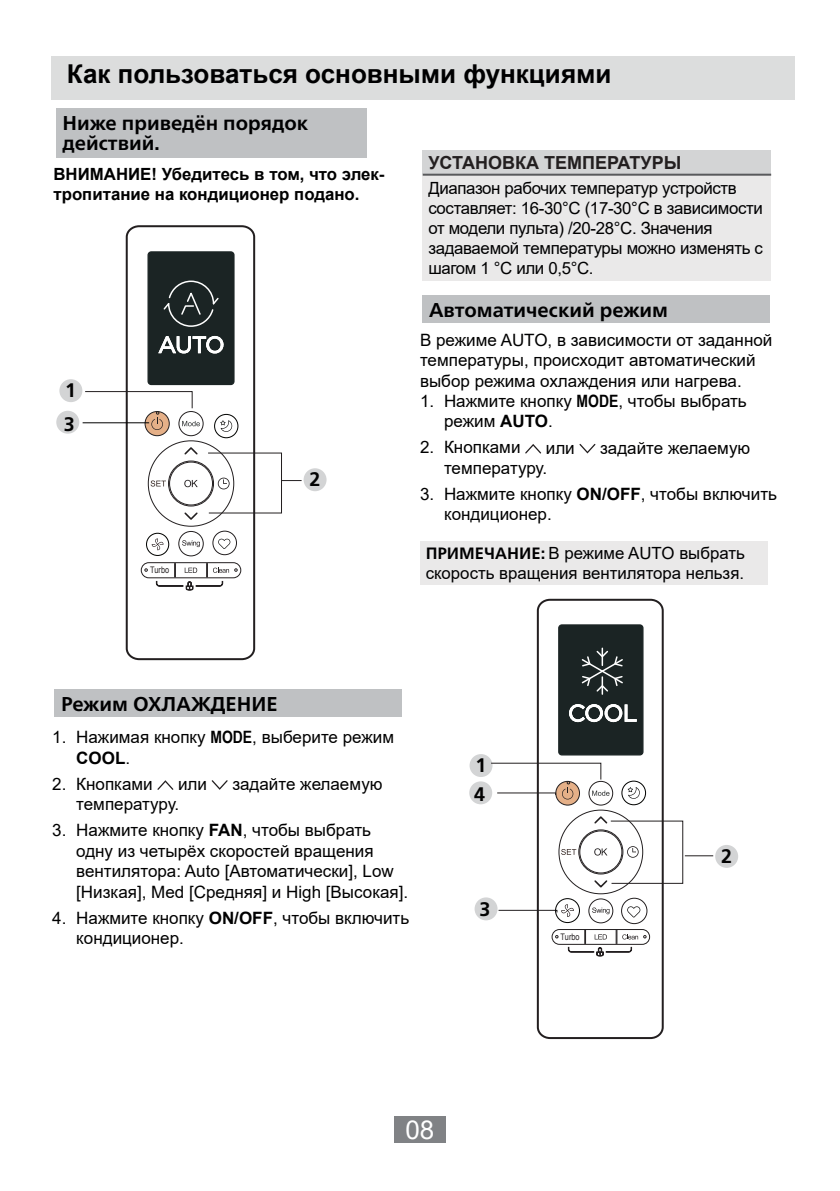
<style>
.page{position:relative;width:840px;height:1191px;background:#fff}
.page>*{position:absolute;margin:0;border:0;box-sizing:border-box;transform-origin:0 0}
.t1{font:700 26px "Arial";color:#000001}
.t2{font:26px "Arial";color:#fff}
.t3{font:700 20px/20.4px "Frutiger Neue LTW1 G";color:#000001}
.t4{font:700 19.6px/33.6px "Frutiger";color:#030303}
.t5{font:700 18px "Arial";color:#231f20}
.t6{font:17px/20.4px "Arial";color:#000001}
.t7{font:16.8px/20.2px "Arial";letter-spacing:-.02em;color:#000001}
.t8{font:16.8px/20.2px "Arial";color:#000001}
.t9{font:700 16.8px/20.2px "Arial";color:#000001}
.t10{font:9px "Arial";color:#231f20;scale:.81 1}
.s1{font-family:"Arial Narrow";font-weight:700}
.s2{font-weight:700}
.s3{font-family:"Frutiger Neue LTW1 G";font-weight:700;font-size:16.4px}
</style>
<div class="page">
<div style="left:59px;top:379px;width:23px;height:23px;background:#d3d4d5;border-radius:50%"></div>
<div style="left:56px;top:411px;width:23px;height:23px;background:#d3d4d5;border-radius:50%"></div>
<div style="left:303px;top:468px;width:23px;height:23px;background:#d3d4d5;border-radius:50%"></div>
<div style="left:469px;top:754px;width:23px;height:23px;background:#d3d4d5;border-radius:50%"></div>
<div style="left:474px;top:897px;width:23px;height:23px;background:#d3d4d5;border-radius:50%"></div>
<div style="left:469px;top:781px;width:23px;height:23px;background:#d3d4d5;border-radius:50%"></div>
<div style="left:714px;top:845px;width:23px;height:23px;background:#d3d4d5;border-radius:50%"></div>
<svg style="left:125px;top:225px;width:131px;height:436px"></svg>
<div style="left:178px;top:531px;width:26px;height:25px;border:1px solid #231f20;border-radius:50%"></div>
<div style="left:169px;top:462px;width:44px;height:43px;border:1px solid #231f20;border-radius:50%"></div>
<div style="left:168px;top:460px;width:46px;height:46px;border:1px solid #231f20;border-radius:50%"></div>
<svg style="left:183px;top:446px;width:16px;height:10px"></svg>
<svg style="left:183px;top:511px;width:16px;height:10px"></svg>
<div style="left:145px;top:411px;width:24px;height:25px;background:#e5b088;border-radius:50%"></div>
<div style="left:145px;top:411px;width:24px;height:25px;border:1px solid #231f20;border-radius:50%"></div>
<div style="left:178px;top:411px;width:25px;height:25px;border:1px solid #231f20;border-radius:50%"></div>
<div style="left:141px;top:562px;width:100px;height:16px;border:1px solid #231f20;border-radius:8px"></div>
<div style="left:148px;top:252px;width:86px;height:132px;background:#1b2424;border-radius:3px"></div>
<div style="left:147px;top:251px;width:87px;height:134px;border:1px solid #1b2424;border-radius:3px"></div>
<svg style="left:150px;top:480px;width:16px;height:6px"></svg>
<svg style="left:184px;top:480px;width:14px;height:7px"></svg>
<svg style="left:182px;top:540px;width:18px;height:7px"></svg>
<hr style="left:83px;top:422px;width:66px;height:1px;background:#000">
<svg style="left:207px;top:452px;width:94px;height:62px"></svg>
<svg style="left:163px;top:280px;width:56px;height:47px"></svg>
<svg style="left:158px;top:336px;width:65px;height:17px"></svg>
<div style="left:536px;top:599px;width:127px;height:440px;border:2px solid #231f20;border-radius:12px"></div>
<div style="left:588px;top:898px;width:25px;height:25px;border:1px solid #231f20;border-radius:50%"></div>
<div style="left:579px;top:830px;width:42px;height:43px;border:1px solid #231f20;border-radius:50%"></div>
<svg style="left:555px;top:781px;width:24px;height:24px"></svg>
<div style="left:555px;top:781px;width:24px;height:24px;border:1px solid #231f20;border-radius:50%"></div>
<div style="left:588px;top:781px;width:25px;height:24px;border:1px solid #231f20;border-radius:50%"></div>
<div style="left:551px;top:929px;width:98px;height:16px;border:1px solid #231f20;border-radius:7px"></div>
<div style="left:558px;top:625px;width:84px;height:130px;background:#1b2424;border-radius:3px"></div>
<div style="left:558px;top:624px;width:85px;height:131px;border:1px solid #1b2424;border-radius:3px"></div>
<svg style="left:561px;top:849px;width:15px;height:6px"></svg>
<svg style="left:592px;top:907px;width:17px;height:7px"></svg>
<svg style="left:581px;top:648px;width:42px;height:46px"></svg>
<svg style="left:569px;top:704px;width:67px;height:18px"></svg>
<svg style="left:592px;top:815px;width:120px;height:74px"></svg>
<div style="left:620px;top:897px;width:27px;height:27px;border:1px solid #231f20;border-radius:50%"></div>
<svg style="left:627px;top:906px;width:13px;height:11px"></svg>
<div style="left:214px;top:414px;width:24px;height:24px;border:1px solid #040503;border-radius:50%"></div>
<svg style="left:220px;top:420px;width:12px;height:12px"></svg>
<div style="left:621px;top:780px;width:24px;height:25px;border:1px solid #040503;border-radius:50%"></div>
<svg style="left:627px;top:787px;width:12px;height:11px"></svg>
<div style="left:212px;top:530px;width:25px;height:25px;border:1px solid #231f20;border-radius:50%"></div>
<svg style="left:218px;top:538px;width:12px;height:11px"></svg>
<div style="left:146px;top:533px;width:23px;height:23px;border:1px solid #040503;border-radius:50%"></div>
<svg style="left:152px;top:538px;width:11px;height:12px"></svg>
<div style="left:554px;top:898px;width:25px;height:25px;border:1px solid #040503;border-radius:50%"></div>
<svg style="left:497px;top:904px;width:76px;height:13px"></svg>
<svg style="left:84px;top:390px;width:116px;height:40px"></svg>
<svg style="left:490px;top:762px;width:119px;height:37px"></svg>
<svg style="left:155px;top:563px;width:82px;height:28px"></svg>
<svg style="left:567px;top:930px;width:70px;height:27px"></svg>
<div style="left:51px;top:56px;width:743px;height:43px;background:#dcdddd"></div>
<div style="left:56px;top:108px;width:310px;height:49px;background:#bfc1c3"></div>
<div style="left:422px;top:150px;width:348px;height:25px;background:#d3d4d5"></div>
<div style="left:422px;top:175px;width:348px;height:106px;background:#eae9e9"></div>
<hr style="left:422px;top:174px;width:348px;height:2px;background:#595a5c">
<div style="left:422px;top:295px;width:347px;height:28px;background:#bfc1c3"></div>
<svg style="left:525px;top:444px;width:16px;height:9px"></svg>
<svg style="left:579px;top:444px;width:16px;height:9px"></svg>
<div style="left:420px;top:541px;width:347px;height:44px;background:#eae9e9"></div>
<div style="left:54px;top:689px;width:348px;height:28px;background:#bfc1c3"></div>
<svg style="left:157px;top:780px;width:16px;height:10px"></svg>
<svg style="left:211px;top:780px;width:16px;height:10px"></svg>
<div style="left:394px;top:1116px;width:51px;height:26px;background:#808285"></div>
<h1 class="t1" style="left:67px;top:55px;width:546px">Как пользоваться основными функциями</h1>
<p class="t3" style="left:63px;top:113px;width:247px">Ниже приведён порядок действий.</p>
<p class="t9" style="left:53px;top:164px;width:332px">ВНИМАНИЕ! Убедитесь в том, что элек&shy;тропитание на кондиционер подано.</p>
<p class="t5" style="left:428px;top:150px;width:254px">УСТАНОВКА ТЕМПЕРАТУРЫ</p>
<p class="t7" style="left:428px;top:178px;width:336px">Диапазон рабочих температур устройств составляет: 16-30°C (17-30°C в зависимости от модели пульта) /20-28°C. Значения задаваемой температуры можно изменять с шагом 1 °C или 0,5°С.</p>
<p class="t3" style="left:429px;top:299px;width:240px">Автоматический режим</p>
<p class="t6" style="left:420px;top:329px;width:354px">В режиме AUTO, в зависимости от заданной температуры, происходит автоматический выбор режима охлаждения или нагрева.</p>
<p class="t6" style="left:444px;top:391px;width:304px;text-indent:-24px">1. Нажмите кнопку <span class="s1">MODE</span>, чтобы выбрать режим <span class="s2">AUTO</span>.</p>
<p class="t6" style="left:420px;top:437px;width:102px">2. Кнопками</p>
<p class="t6" style="left:545px;top:437px;width:30px">или</p>
<p class="t6" style="left:599px;top:437px;width:152px">задайте желаемую</p>
<p class="t6" style="left:444px;top:457px;width:105px">температуру.</p>
<p class="t6" style="left:444px;top:484px;width:334px;text-indent:-24px">3. Нажмите кнопку <span class="s2">ON/OFF</span>, чтобы включить кондиционер.</p>
<p class="t8" style="left:425px;top:543px;width:320px"><span class="s3">ПРИМЕЧАНИЕ:</span> В режиме AUTO выбрать скорость вращения вентилятора нельзя.</p>
<p class="t4" style="left:64px;top:373px;width:14px">1<br>3</p>
<p class="t4" style="left:309px;top:462px;width:12px">2</p>
<p class="t10" style="left:150px;top:564px;width:25px">Turbo</p>
<p class="t3" style="left:61px;top:693px;width:218px">Режим ОХЛАЖДЕНИЕ</p>
<p class="t6" style="left:76px;top:727px;width:319px;text-indent:-24px">1. Нажимая кнопку <span class="s1">MODE</span>, выберите режим<br><span class="s2">COOL</span>.</p>
<p class="t6" style="left:52px;top:773px;width:102px">2. Кнопками</p>
<p class="t6" style="left:178px;top:773px;width:30px">или</p>
<p class="t6" style="left:232px;top:773px;width:152px">задайте желаемую</p>
<p class="t6" style="left:76px;top:794px;width:105px">температуру.</p>
<p class="t6" style="left:76px;top:820px;width:333px;text-indent:-24px">3. Нажмите кнопку <span class="s2">FAN</span>, чтобы выбрать одну из четырёх скоростей вращения вентилятора: Auto [Автоматически], Low [Низкая], Med [Средняя] и High [Высокая].</p>
<p class="t6" style="left:76px;top:907px;width:334px;text-indent:-24px">4. Нажмите кнопку <span class="s2">ON/OFF</span>, чтобы включить кондиционер.</p>
<p class="t4" style="left:475px;top:748px;width:12px">1</p>
<p class="t4" style="left:474px;top:776px;width:12px">4</p>
<p class="t4" style="left:479px;top:892px;width:12px">3</p>
<h1 class="t2" style="left:405px;top:1111px;width:30px">08</h1>
<p class="t10" style="left:560px;top:931px;width:25px">Turbo</p>
<p class="t4" style="left:720px;top:839px;width:12px">2</p>
</div>
